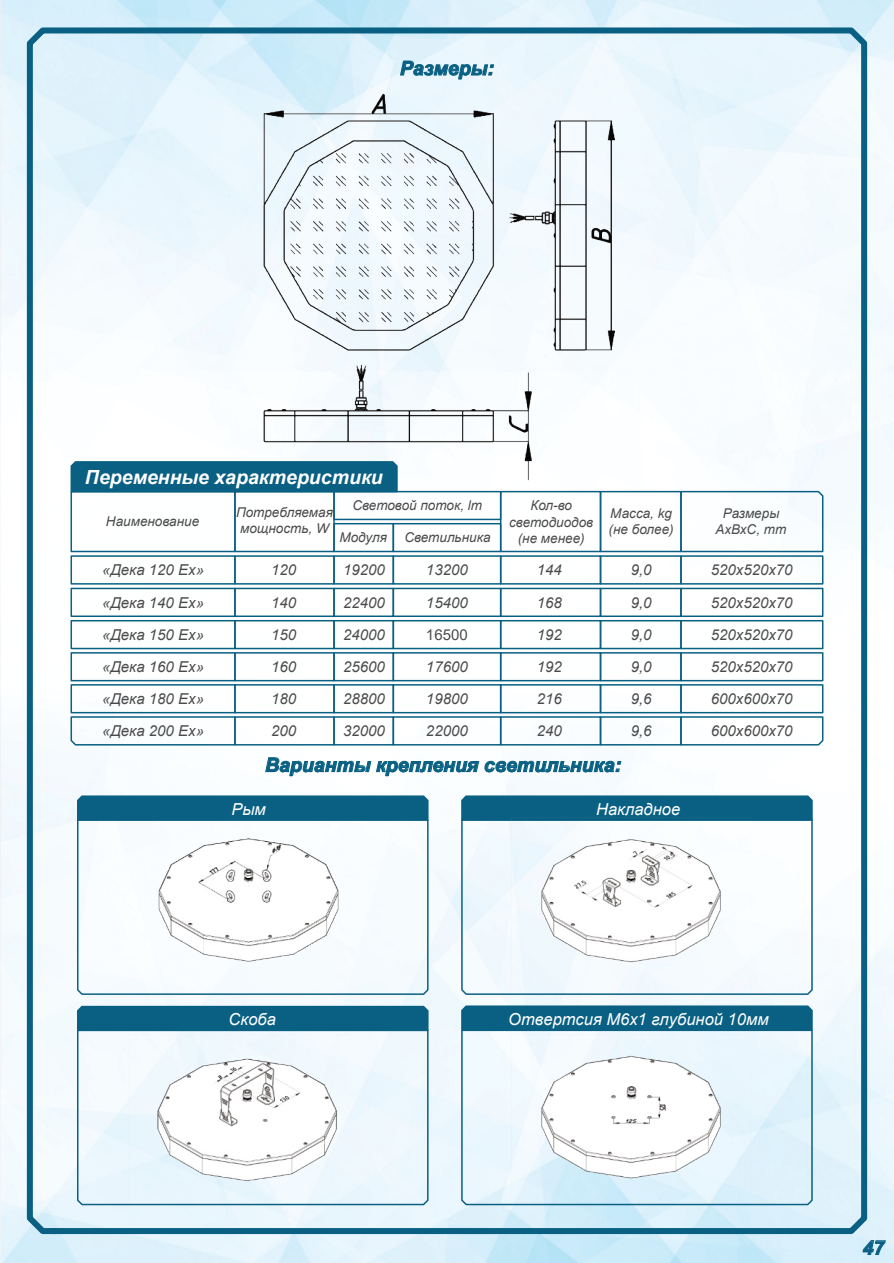
<style>
.page{position:relative;width:894px;height:1263px;background:#fff}
.page>*{position:absolute;margin:0;border:0;box-sizing:border-box;transform-origin:0 0}
.t1{font:italic 700 19.5px "Arial";color:#096083}
.t2{font:italic 700 19.5px "Arial";color:#fff}
.t3{font:italic 16.5px "Arial";color:#fff}
.t4{font:italic 15px "Arial";color:#4b4b4c}
.t5{font:15px "Arial";color:#4b4b4c}
.t6{font:italic 13.5px/16.2px "Arial";color:#4b4b4c;text-align:center}
</style>
<div class="page">
<img style="left:0;top:1px;width:893px;height:1262px">
<div style="left:27px;top:27px;width:839px;height:1207px;border:6px solid #096083;border-radius:13px"></div>
<svg style="left:862px;top:1240px;width:23px;height:15px"></svg>
<svg style="left:70px;top:460px;width:183px;height:31px;background:#126688"></svg>
<svg style="left:400px;top:61px;width:94px;height:9px"></svg>
<div style="left:70px;top:491px;width:165px;height:61px;border:2px solid #096083"></div>
<div style="left:234px;top:491px;width:100px;height:61px;border:2px solid #096083"></div>
<div style="left:333px;top:491px;width:168px;height:29px;border:2px solid #096083"></div>
<div style="left:499px;top:491px;width:102px;height:61px;border:2px solid #096083"></div>
<div style="left:599px;top:491px;width:82px;height:61px;border:2px solid #096083"></div>
<svg style="left:679px;top:490px;width:144px;height:63px"></svg>
<div style="left:333px;top:523px;width:61px;height:29px;border:2px solid #096083"></div>
<div style="left:392px;top:523px;width:109px;height:29px;border:2px solid #096083"></div>
<div style="left:70px;top:652px;width:165px;height:29px;border:2px solid #096083"></div>
<div style="left:234px;top:652px;width:100px;height:29px;border:2px solid #096083"></div>
<div style="left:333px;top:652px;width:61px;height:29px;border:2px solid #096083"></div>
<div style="left:392px;top:652px;width:109px;height:29px;border:2px solid #096083"></div>
<div style="left:499px;top:652px;width:102px;height:29px;border:2px solid #096083"></div>
<div style="left:599px;top:652px;width:82px;height:29px;border:2px solid #096083"></div>
<div style="left:680px;top:652px;width:143px;height:29px;border:2px solid #096083"></div>
<svg style="left:70px;top:715px;width:166px;height:31px"></svg>
<div style="left:234px;top:716px;width:100px;height:29px;border:2px solid #096083"></div>
<div style="left:333px;top:716px;width:61px;height:29px;border:2px solid #096083"></div>
<div style="left:392px;top:716px;width:109px;height:29px;border:2px solid #096083"></div>
<div style="left:499px;top:716px;width:102px;height:29px;border:2px solid #096083"></div>
<div style="left:599px;top:716px;width:82px;height:29px;border:2px solid #096083"></div>
<svg style="left:679px;top:715px;width:144px;height:31px"></svg>
<div style="left:70px;top:684px;width:165px;height:29px;border:2px solid #096083"></div>
<div style="left:234px;top:684px;width:100px;height:29px;border:2px solid #096083"></div>
<div style="left:333px;top:684px;width:61px;height:29px;border:2px solid #096083"></div>
<div style="left:392px;top:684px;width:109px;height:29px;border:2px solid #096083"></div>
<div style="left:499px;top:684px;width:102px;height:29px;border:2px solid #096083"></div>
<div style="left:599px;top:684px;width:82px;height:29px;border:2px solid #096083"></div>
<div style="left:680px;top:684px;width:143px;height:29px;border:2px solid #096083"></div>
<div style="left:70px;top:555px;width:165px;height:30px;border:2px solid #096083"></div>
<div style="left:234px;top:555px;width:100px;height:30px;border:2px solid #096083"></div>
<div style="left:333px;top:555px;width:61px;height:30px;border:2px solid #096083"></div>
<div style="left:392px;top:555px;width:109px;height:30px;border:2px solid #096083"></div>
<div style="left:499px;top:555px;width:102px;height:30px;border:2px solid #096083"></div>
<div style="left:599px;top:555px;width:82px;height:30px;border:2px solid #096083"></div>
<div style="left:680px;top:555px;width:143px;height:30px;border:2px solid #096083"></div>
<div style="left:70px;top:620px;width:165px;height:29px;border:2px solid #096083"></div>
<div style="left:234px;top:620px;width:100px;height:29px;border:2px solid #096083"></div>
<div style="left:333px;top:620px;width:61px;height:29px;border:2px solid #096083"></div>
<div style="left:392px;top:620px;width:109px;height:29px;border:2px solid #096083"></div>
<div style="left:499px;top:620px;width:102px;height:29px;border:2px solid #096083"></div>
<div style="left:599px;top:620px;width:82px;height:29px;border:2px solid #096083"></div>
<div style="left:680px;top:620px;width:143px;height:29px;border:2px solid #096083"></div>
<div style="left:70px;top:588px;width:165px;height:29px;border:2px solid #096083"></div>
<div style="left:234px;top:588px;width:100px;height:29px;border:2px solid #096083"></div>
<div style="left:333px;top:588px;width:61px;height:29px;border:2px solid #096083"></div>
<div style="left:392px;top:588px;width:109px;height:29px;border:2px solid #096083"></div>
<div style="left:499px;top:588px;width:102px;height:29px;border:2px solid #096083"></div>
<div style="left:599px;top:588px;width:82px;height:29px;border:2px solid #096083"></div>
<div style="left:680px;top:588px;width:143px;height:29px;border:2px solid #096083"></div>
<svg style="left:265px;top:757px;width:356px;height:19px"></svg>
<svg style="left:76px;top:794px;width:353px;height:24px;background:#196a8b"></svg>
<svg style="left:460px;top:794px;width:353px;height:24px;background:#196a8b"></svg>
<svg style="left:76px;top:1004px;width:353px;height:25px;background:#1b6c8c"></svg>
<svg style="left:460px;top:1004px;width:353px;height:25px;background:#18698a"></svg>
<svg style="left:76px;top:818px;width:353px;height:178px"></svg>
<svg style="left:460px;top:818px;width:353px;height:178px"></svg>
<svg style="left:76px;top:1029px;width:353px;height:178px"></svg>
<svg style="left:460px;top:1029px;width:353px;height:178px"></svg>
<img style="left:129px;top:1034px;width:239px;height:168px">
<img style="left:253px;top:70px;width:379px;height:422px">
<img style="left:511px;top:1034px;width:240px;height:168px">
<img style="left:511px;top:818px;width:240px;height:168px">
<img style="left:129px;top:818px;width:239px;height:168px">
<h1 class="t1" style="left:400px;top:61px;width:95px">Размеры:</h1>
<h1 class="t2" style="left:85px;top:470px;width:299px">Переменные характеристики</h1>
<p class="t6" style="left:352px;top:498px;width:131px">Световой поток, lm</p>
<p class="t6" style="left:339px;top:530px;width:49px">Модуля</p>
<p class="t6" style="left:404px;top:530px;width:88px">Светильника</p>
<p class="t6" style="left:106px;top:514px;width:95px">Наименование</p>
<p class="t6" style="left:236px;top:505px;width:98px">Потребляемая мощность, W</p>
<p class="t6" style="left:509px;top:499px;width:85px">Кол-во светодиодов (не менее)</p>
<p class="t6" style="left:608px;top:507px;width:67px;text-align:left">Масса, kg (не более)</p>
<p class="t6" style="left:715px;top:507px;width:72px">Размеры<br>АхВхС, mm</p>
<p class="t4" style="left:102px;top:564px;width:103px">«Дека 120 Ех»</p>
<p class="t4" style="left:271px;top:564px;width:27px">120</p>
<p class="t4" style="left:343px;top:564px;width:43px">19200</p>
<p class="t4" style="left:426px;top:564px;width:43px">13200</p>
<p class="t4" style="left:536px;top:564px;width:27px">144</p>
<p class="t4" style="left:630px;top:564px;width:22px">9,0</p>
<p class="t4" style="left:710px;top:564px;width:83px">520х520х70</p>
<p class="t4" style="left:102px;top:597px;width:103px">«Дека 140 Ех»</p>
<p class="t4" style="left:271px;top:597px;width:27px">140</p>
<p class="t4" style="left:343px;top:597px;width:43px">22400</p>
<p class="t4" style="left:426px;top:597px;width:43px">15400</p>
<p class="t4" style="left:536px;top:597px;width:27px">168</p>
<p class="t4" style="left:630px;top:597px;width:22px">9,0</p>
<p class="t4" style="left:710px;top:597px;width:83px">520х520х70</p>
<p class="t4" style="left:102px;top:629px;width:103px">«Дека 150 Ех»</p>
<p class="t4" style="left:271px;top:629px;width:27px">150</p>
<p class="t4" style="left:343px;top:629px;width:43px">24000</p>
<p class="t5" style="left:426px;top:629px;width:43px">16500</p>
<p class="t4" style="left:536px;top:629px;width:27px">192</p>
<p class="t4" style="left:630px;top:629px;width:22px">9,0</p>
<p class="t4" style="left:710px;top:629px;width:83px">520х520х70</p>
<p class="t4" style="left:102px;top:661px;width:103px">«Дека 160 Ех»</p>
<p class="t4" style="left:271px;top:661px;width:27px">160</p>
<p class="t4" style="left:343px;top:661px;width:43px">25600</p>
<p class="t4" style="left:426px;top:661px;width:43px">17600</p>
<p class="t4" style="left:536px;top:661px;width:27px">192</p>
<p class="t4" style="left:630px;top:661px;width:22px">9,0</p>
<p class="t4" style="left:710px;top:661px;width:83px">520х520х70</p>
<p class="t4" style="left:102px;top:693px;width:103px">«Дека 180 Ех»</p>
<p class="t4" style="left:271px;top:693px;width:27px">180</p>
<p class="t4" style="left:343px;top:693px;width:43px">28800</p>
<p class="t4" style="left:426px;top:693px;width:43px">19800</p>
<p class="t4" style="left:536px;top:693px;width:27px">216</p>
<p class="t4" style="left:630px;top:693px;width:22px">9,6</p>
<p class="t4" style="left:710px;top:693px;width:83px">600х600х70</p>
<p class="t4" style="left:102px;top:725px;width:103px">«Дека 200 Ех»</p>
<p class="t4" style="left:271px;top:725px;width:27px">200</p>
<p class="t4" style="left:343px;top:725px;width:43px">32000</p>
<p class="t4" style="left:426px;top:725px;width:43px">22000</p>
<p class="t4" style="left:536px;top:725px;width:27px">240</p>
<p class="t4" style="left:630px;top:725px;width:22px">9,6</p>
<p class="t4" style="left:710px;top:725px;width:83px">600х600х70</p>
<h1 class="t1" style="left:265px;top:757px;width:357px">Варианты крепления светильника:</h1>
<p class="t3" style="left:231px;top:803px;width:36px">Рым</p>
<p class="t3" style="left:596px;top:803px;width:85px">Накладное</p>
<p class="t3" style="left:228px;top:1013px;width:49px">Скоба</p>
<p class="t3" style="left:508px;top:1013px;width:262px">Отвертсия М6х1 глубиной 10мм</p>
<h1 class="t1" style="left:862px;top:1240px;width:23px">47</h1>
</div>
